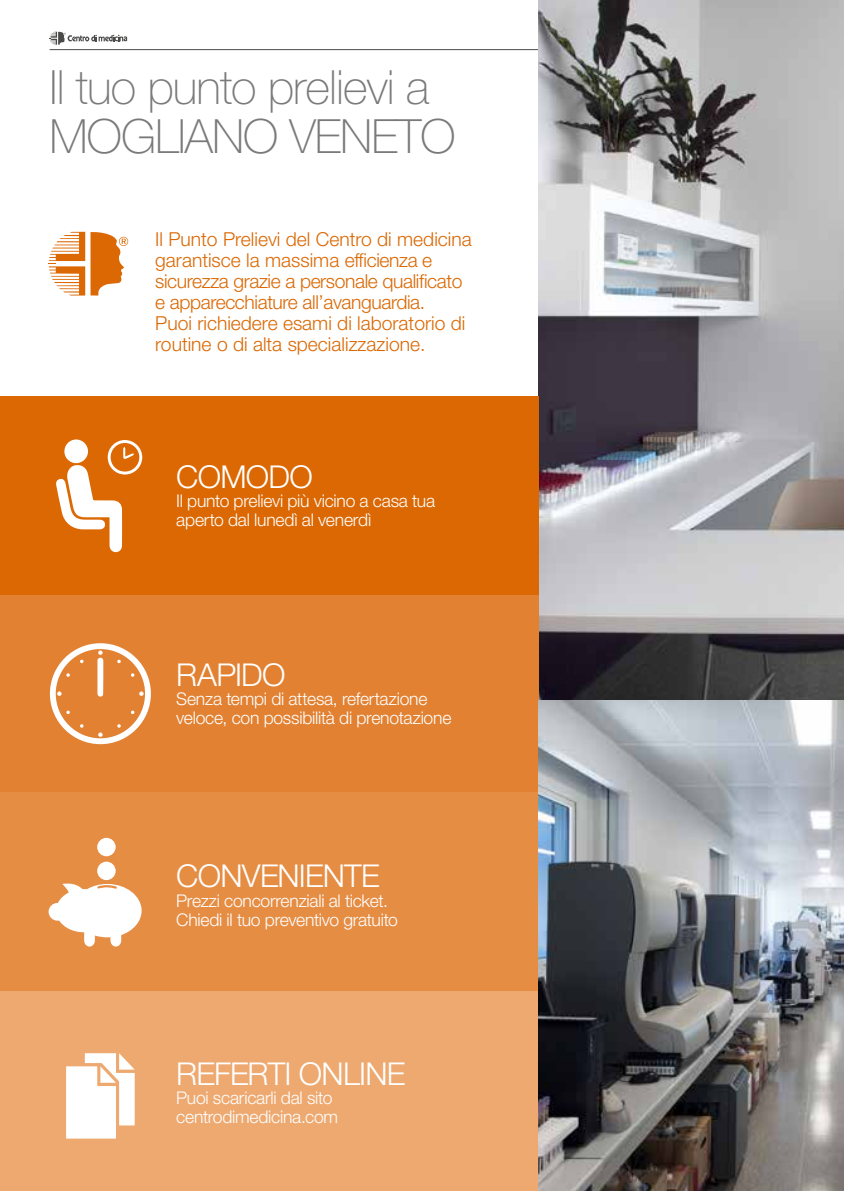
<style>
.page{position:relative;width:844px;height:1191px;background:#fff}
.page>*{position:absolute;margin:0;border:0;box-sizing:border-box;transform-origin:0 0}
.t1{font:100 47.25px/49px "Helvetica Neue LT Std";letter-spacing:-.02em;color:#7a7a7a}
.t2{font:300 31.5px "Helvetica Neue LT Std";letter-spacing:-.025em;color:#fff}
.t3{font:300 19.25px/21px "Helvetica Neue LT Std";color:#db6803}
.t4{font:300 17.5px/19.2px "Helvetica Neue LT Std";letter-spacing:-.015em;color:#fff}
</style>
<div class="page">
<hr style="left:50px;top:49px;width:793px;height:1px;background:#4a4a49">
<svg style="left:50px;top:32px;width:77px;height:13px"></svg>
<img style="left:538px;top:0;width:305px;height:701px">
<div style="left:0;top:396px;width:538px;height:199px;background:#db6803"></div>
<div style="left:0;top:595px;width:538px;height:199px;background:#e28131"></div>
<div style="left:0;top:793px;width:538px;height:199px;background:#e68d44"></div>
<div style="left:0;top:992px;width:538px;height:199px;background:#eda970"></div>
<svg style="left:50px;top:643px;width:101px;height:101px"></svg>
<svg style="left:56px;top:440px;width:86px;height:112px"></svg>
<img style="left:538px;top:701px;width:305px;height:490px">
<svg style="left:49px;top:232px;width:79px;height:63px"></svg>
<div style="left:97px;top:838px;width:19px;height:18px;background:#fff;border-radius:50%"></div>
<div style="left:97px;top:861px;width:19px;height:19px;background:#fff;border-radius:50%"></div>
<svg style="left:49px;top:883px;width:92px;height:63px"></svg>
<svg style="left:66px;top:1053px;width:69px;height:85px"></svg>
<h1 class="t1" style="left:50px;top:62px;width:407px">Il tuo punto prelievi a<br>MOGLIANO VENETO</h1>
<p class="t3" style="left:155px;top:228px;width:318px">Il Punto Prelievi del Centro di medicina garantisce la massima efficienza e sicurezza grazie a personale qualificato e apparecchiature all’avanguardia.<br>Puoi richiedere esami di laboratorio di routine o di alta specializzazione.</p>
<h2 class="t2" style="left:176px;top:457px;width:138px">COMODO</h2>
<p class="t4" style="left:176px;top:491px;width:260px">Il punto prelievi più vicino a casa tua aperto dal lunedì al venerdì</p>
<h2 class="t2" style="left:176px;top:655px;width:111px">RAPIDO</h2>
<p class="t4" style="left:176px;top:688px;width:276px">Senza tempi di attesa, refertazione veloce, con possibilità di prenotazione</p>
<h2 class="t2" style="left:176px;top:857px;width:205px">CONVENIENTE</h2>
<p class="t4" style="left:176px;top:890px;width:223px">Prezzi concorrenziali al ticket.<br>Chiedi il tuo preventivo gratuito</p>
<h2 class="t2" style="left:176px;top:1054px;width:231px">REFERTI ONLINE</h2>
<p class="t4" style="left:176px;top:1087px;width:163px">Puoi scaricarli dal sito centrodimedicina.com</p>
</div>
